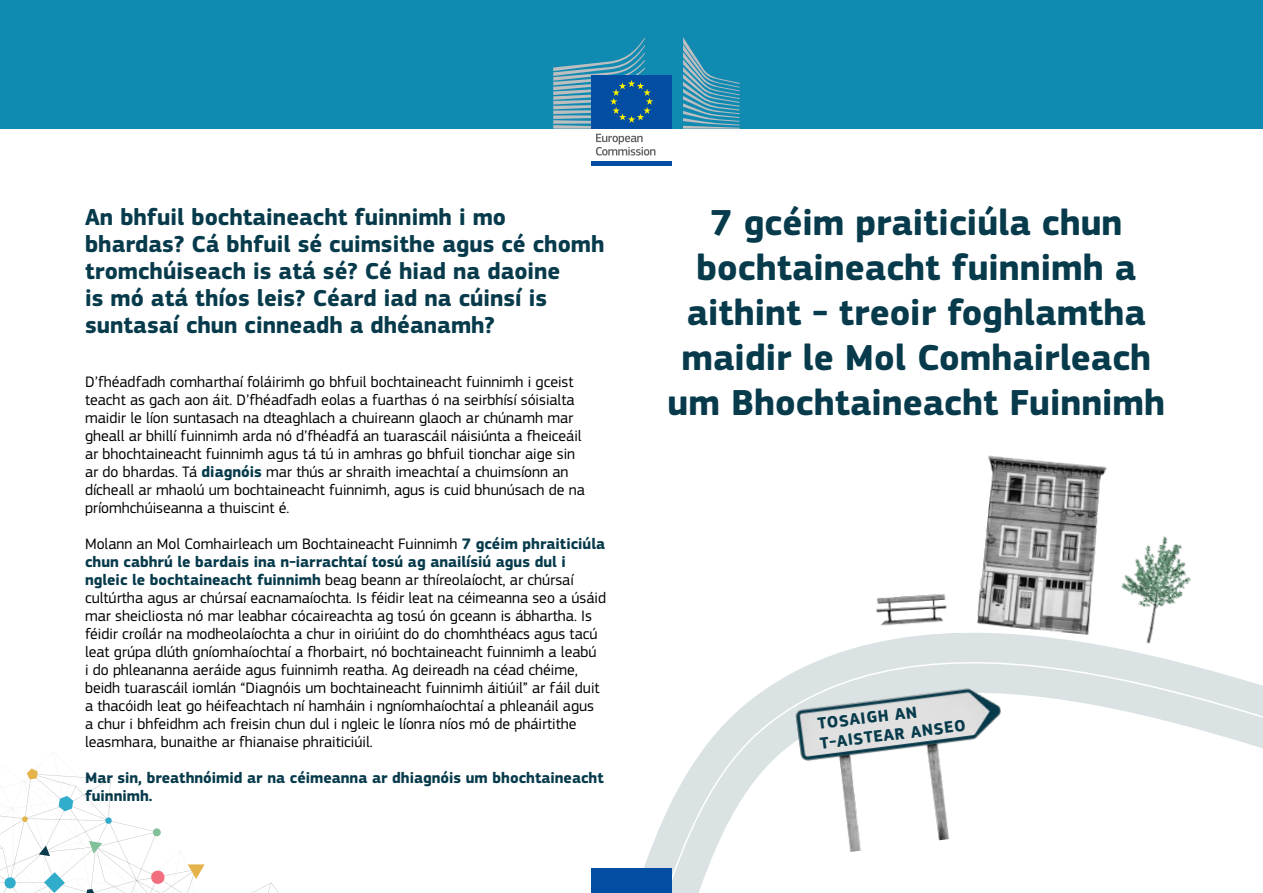
<style>
.page{position:relative;width:1263px;height:893px;background:#fff}
.page>*{position:absolute;margin:0;border:0;box-sizing:border-box;transform-origin:0 0}
.t1{font:700 37.5px/45px "EC Square Sans Pro";color:#073b4c;text-align:center}
.t2{font:700 24px/27px "EC Square Sans Pro";color:#073b4c}
.t3{font:700 16.95px/19.5px "EC Square Sans Pro";color:#073b4c}
.t4{font:15.75px/18px "EC Square Sans Pro";color:#000}
.t5{font:700 15.75px/18px "EC Square Sans Pro";color:#073b4c}
.s1{font-weight:700;color:#073b4c}
</style>
<div class="page">
<svg style="left:644px;top:633px;width:619px;height:260px"></svg>
<svg style="left:0;top:752px;width:279px;height:141px"></svg>
<svg style="left:59px;top:796px;width:14px;height:15px"></svg>
<svg style="left:89px;top:841px;width:13px;height:12px"></svg>
<svg style="left:39px;top:846px;width:11px;height:10px"></svg>
<svg style="left:188px;top:864px;width:17px;height:15px"></svg>
<svg style="left:105px;top:817px;width:7px;height:7px"></svg>
<svg style="left:150px;top:870px;width:15px;height:15px"></svg>
<svg style="left:4px;top:876px;width:13px;height:13px"></svg>
<svg style="left:152px;top:828px;width:9px;height:9px"></svg>
<svg style="left:22px;top:816px;width:6px;height:6px"></svg>
<svg style="left:44px;top:872px;width:21px;height:21px"></svg>
<svg style="left:86px;top:889px;width:8px;height:4px"></svg>
<svg style="left:27px;top:768px;width:11px;height:11px"></svg>
<div style="left:0;top:0;width:1263px;height:128px;background:#118ab2"></div>
<div style="left:591px;top:868px;width:81px;height:25px;background:#034ea2"></div>
<div style="left:591px;top:75px;width:81px;height:54px;background:#034ea2"></div>
<hr style="left:591px;top:162px;width:81px;height:4px;background:#034ea2">
<svg style="left:683px;top:37px;width:57px;height:92px"></svg>
<svg style="left:553px;top:37px;width:102px;height:119px"></svg>
<img style="left:960px;top:455px;width:172px;height:212px">
<img style="left:748px;top:634px;width:282px;height:228px">
<img style="left:876px;top:593px;width:71px;height:33px">
<img style="left:1109px;top:523px;width:97px;height:133px">
<h2 class="t2" style="left:85px;top:204px;width:521px">An bhfuil bochtaineacht fuinnimh i mo bhardas? Cá bhfuil sé cuimsithe agus cé chomh tromchúiseach is atá sé? Cé hiad na daoine<br>is mó atá thíos leis? Céard iad na cúinsí is suntasaí chun cinneadh a dhéanamh?</h2>
<p class="t4" style="left:85px;top:373px;width:501px">D’fhéadfadh comharthaí foláirimh go bhfuil bochtaineacht fuinnimh i gceist teacht as gach aon áit. D’fhéadfadh eolas a fuarthas ó na seirbhísí sóisialta maidir le líon suntasach na dteaghlach a chuireann glaoch ar chúnamh mar gheall ar bhillí fuinnimh arda nó d’fhéadfá an tuarascáil náisiúnta a fheiceáil ar bhochtaineacht fuinnimh agus tá tú in amhras go bhfuil tionchar aige sin ar do bhardas. Tá <span class="s1">diagnóis</span> mar thús ar shraith imeachtaí a chuimsíonn an dícheall ar mhaolú um bochtaineacht fuinnimh, agus is cuid bhunúsach de na príomhchúiseanna a thuiscint é.</p>
<p class="t4" style="left:85px;top:535px;width:523px">Molann an Mol Comhairleach um Bochtaineacht Fuinnimh <span class="s1">7 gcéim phraiticiúla chun cabhrú le bardais ina n-iarrachtaí tosú ag anailísiú agus dul i ngleic le bochtaineacht fuinnimh</span> beag beann ar thíreolaíocht, ar chúrsaí cultúrtha agus ar chúrsaí eacnamaíochta. Is féidir leat na céimeanna seo a úsáid mar sheicliosta nó mar leabhar cócaireachta ag tosú ón gceann is ábhartha. Is féidir croílár na modheolaíochta a chur in oiriúint do do chomhthéacs agus tacú leat grúpa dlúth gníomhaíochtaí a fhorbairt, nó bochtaineacht fuinnimh a leabú<br>i do phleananna aeráide agus fuinnimh reatha. Ag deireadh na céad chéime, beidh tuarascáil iomlán “Diagnóis um bochtaineacht fuinnimh áitiúil” ar fáil duit a thacóidh leat go héifeachtach ní hamháin i ngníomhaíochtaí a phleanáil agus<br>a chur i bhfeidhm ach freisin chun dul i ngleic le líonra níos mó de pháirtithe leasmhara, bunaithe ar fhianaise phraiticiúil.</p>
<p class="t5" style="left:85px;top:769px;width:520px">Mar sin, breathnóimid ar na céimeanna ar dhiagnóis um bhochtaineacht fuinnimh.</p>
<h1 class="t1" style="left:668px;top:201px;width:499px">7 gcéim praiticiúla chun bochtaineacht fuinnimh a aithint - treoir foghlamtha maidir le Mol Comhairleach um Bhochtaineacht Fuinnimh</h1>
<p class="t3" style="left:816px;top:715px;width:148px;rotate:-7deg">TOSAIGH AN<br>T-AISTEAR ANSEO</p>
</div>
